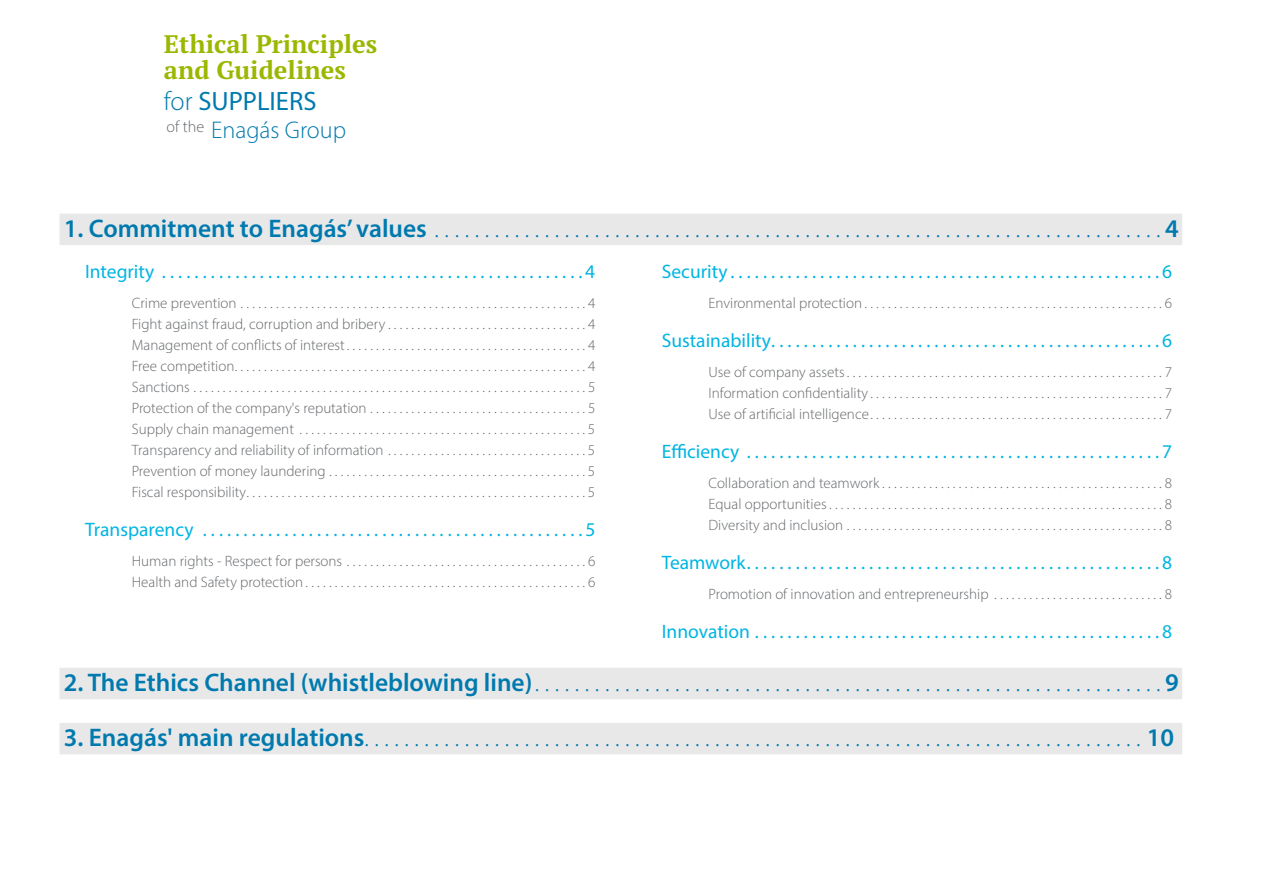
<style>
.page{position:relative;width:1263px;height:893px;background:#fff}
.page>*{position:absolute;margin:0;border:0;box-sizing:border-box;transform-origin:0 0}
.t1{font:26.55px "Myriad Pro";color:#007aae}
.t2{font:300 25.5px "Myriad Pro";color:#007aae}
.t3{font:700 25.35px/25.8px "Enagas PT Serif";color:#9cb700}
.t4{font:300 24.15px "Myriad Pro";color:#007aae}
.t5{font:19.5px "Myriad Pro";color:#00b5e2}
.t6{font:300 15px/21px "Myriad Pro";color:#63666a;text-align:justify}
.s1{font-weight:300}
.s2{font-weight:600}
</style>
<div class="page">
<div style="left:60px;top:214px;width:1122px;height:31px;background:#e8e8e9"></div>
<div style="left:60px;top:668px;width:1122px;height:31px;background:#e8e8e9"></div>
<div style="left:60px;top:723px;width:1122px;height:31px;background:#e8e8e9"></div>
<h3 class="t3" style="left:164px;top:31px;width:215px">Ethical Principles and Guidelines</h3>
<h1 class="t1" style="left:164px;top:84px;width:154px"><span class="s1">for</span> SUPPLIERS</h1>
<h3 class="t4" style="left:166px;top:116px;width:181px"><sup>of</sup> <sup>the</sup> Enagás Group</h3>
<h2 class="t2" style="left:64px;top:213px;width:1116px"><span class="s2">1. Commitment to Enagás’ values</span> . . . . . . . . . . . . . . . . . . . . . . . . . . . . . . . . . . . . . . . . . . . . . . . . . . . . . . . . . . . . . . . . . . . . . . . . <span class="s2">4</span></h2>
<h3 class="t5" style="left:85px;top:260px;width:512px">Integrity . . . . . . . . . . . . . . . . . . . . . . . . . . . . . . . . . . . . . . . . . . . . . . . . . . . 4</h3>
<p class="t6" style="left:132px;top:292px;width:465px">Crime prevention . . . . . . . . . . . . . . . . . . . . . . . . . . . . . . . . . . . . . . . . . . . . . . . . . . . . . . . . . . 4<br>Fight against fraud, corruption and bribery . . . . . . . . . . . . . . . . . . . . . . . . . . . . . . . . . 4<br>Management of conflicts of interest . . . . . . . . . . . . . . . . . . . . . . . . . . . . . . . . . . . . . . . . 4<br>Free competition . . . . . . . . . . . . . . . . . . . . . . . . . . . . . . . . . . . . . . . . . . . . . . . . . . . . . . . . . . . 4<br>Sanctions . . . . . . . . . . . . . . . . . . . . . . . . . . . . . . . . . . . . . . . . . . . . . . . . . . . . . . . . . . . . . . . . . . 5<br>Protection of the company's reputation . . . . . . . . . . . . . . . . . . . . . . . . . . . . . . . . . . . . 5<br>Supply chain management . . . . . . . . . . . . . . . . . . . . . . . . . . . . . . . . . . . . . . . . . . . . . . . . 5<br>Transparency and reliability of information . . . . . . . . . . . . . . . . . . . . . . . . . . . . . . . . . 5<br>Prevention of money laundering . . . . . . . . . . . . . . . . . . . . . . . . . . . . . . . . . . . . . . . . . . . 5<br>Fiscal responsibility . . . . . . . . . . . . . . . . . . . . . . . . . . . . . . . . . . . . . . . . . . . . . . . . . . . . . . . . . 5</p>
<h3 class="t5" style="left:85px;top:518px;width:512px">Transparency . . . . . . . . . . . . . . . . . . . . . . . . . . . . . . . . . . . . . . . . . . . . . . 5</h3>
<p class="t6" style="left:132px;top:550px;width:465px">Human rights - Respect for persons . . . . . . . . . . . . . . . . . . . . . . . . . . . . . . . . . . . . . . . . 6<br>Health and Safety protection . . . . . . . . . . . . . . . . . . . . . . . . . . . . . . . . . . . . . . . . . . . . . . . 6</p>
<h3 class="t5" style="left:662px;top:260px;width:512px">Security . . . . . . . . . . . . . . . . . . . . . . . . . . . . . . . . . . . . . . . . . . . . . . . . . . . . 6</h3>
<p class="t6" style="left:708px;top:292px;width:465px">Environmental protection . . . . . . . . . . . . . . . . . . . . . . . . . . . . . . . . . . . . . . . . . . . . . . . . . . 6</p>
<h3 class="t5" style="left:662px;top:329px;width:512px">Sustainability . . . . . . . . . . . . . . . . . . . . . . . . . . . . . . . . . . . . . . . . . . . . . . . 6</h3>
<p class="t6" style="left:708px;top:361px;width:465px">Use of company assets . . . . . . . . . . . . . . . . . . . . . . . . . . . . . . . . . . . . . . . . . . . . . . . . . . . . . 7<br>Information confidentiality . . . . . . . . . . . . . . . . . . . . . . . . . . . . . . . . . . . . . . . . . . . . . . . . . 7<br>Use of artificial intelligence . . . . . . . . . . . . . . . . . . . . . . . . . . . . . . . . . . . . . . . . . . . . . . . . . 7</p>
<h3 class="t5" style="left:662px;top:440px;width:512px">Efficiency . . . . . . . . . . . . . . . . . . . . . . . . . . . . . . . . . . . . . . . . . . . . . . . . . . 7</h3>
<p class="t6" style="left:708px;top:472px;width:465px">Collaboration and teamwork . . . . . . . . . . . . . . . . . . . . . . . . . . . . . . . . . . . . . . . . . . . . . . . 8<br>Equal opportunities . . . . . . . . . . . . . . . . . . . . . . . . . . . . . . . . . . . . . . . . . . . . . . . . . . . . . . . . 8<br>Diversity and inclusion . . . . . . . . . . . . . . . . . . . . . . . . . . . . . . . . . . . . . . . . . . . . . . . . . . . . . 8</p>
<h3 class="t5" style="left:662px;top:551px;width:512px">Teamwork . . . . . . . . . . . . . . . . . . . . . . . . . . . . . . . . . . . . . . . . . . . . . . . . . . 8</h3>
<p class="t6" style="left:708px;top:583px;width:465px">Promotion of innovation and entrepreneurship . . . . . . . . . . . . . . . . . . . . . . . . . . . . 8</p>
<h3 class="t5" style="left:662px;top:620px;width:512px">Innovation . . . . . . . . . . . . . . . . . . . . . . . . . . . . . . . . . . . . . . . . . . . . . . . . . 8</h3>
<h2 class="t2" style="left:64px;top:667px;width:1116px"><span class="s2">2. The Ethics Channel (whistleblowing line)</span> . . . . . . . . . . . . . . . . . . . . . . . . . . . . . . . . . . . . . . . . . . . . . . . . . . . . . . . . . . . . . . <span class="s2">9</span></h2>
<h2 class="t2" style="left:64px;top:722px;width:1112px"><span class="s2">3. Enagás' main regulations</span>..............................................................................<span class="s2">10</span></h2>
</div>
